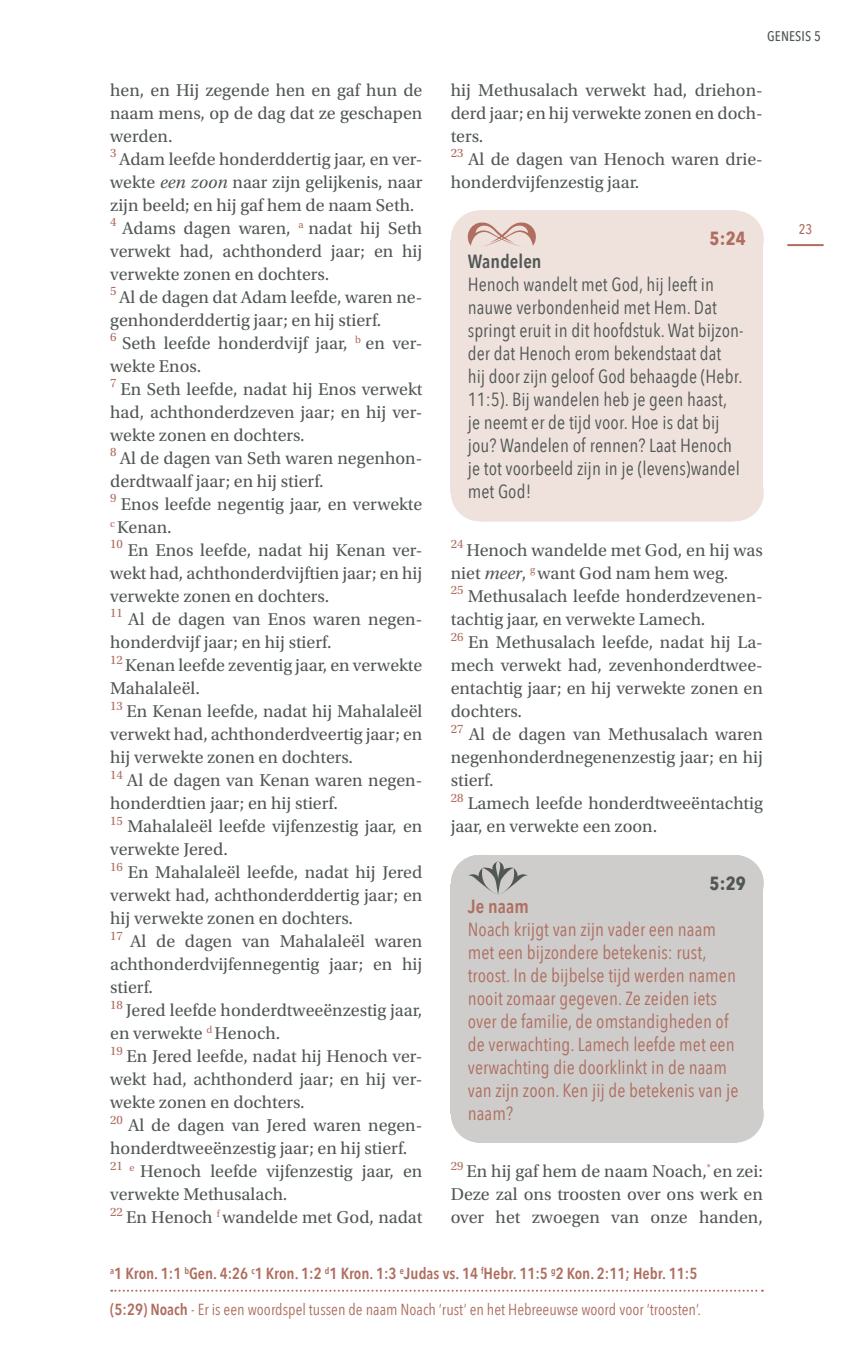
<style>
.page{position:relative;width:850px;height:1360px;background:#fff}
.page>*{position:absolute;margin:0;border:0;box-sizing:border-box;transform-origin:0 0}
.Strooier_blauw{font:19px/23px "Avenir Next Condensed";letter-spacing:.005em;color:#515755}
.Strooier_paars{font:19px/23px "Avenir Next Condensed";letter-spacing:.005em;color:#af6e5f}
.Strooierkopje_blauw{font:600 19px "Avenir Next Condensed";letter-spacing:.005em;color:#515755}
.Strooierkopje_paars{font:600 19px "Avenir Next Condensed";letter-spacing:.005em;color:#af6e5f}
.Strooierbijbelvers_p{font:700 19px "Avenir Next Condensed";color:#af6e5f}
.Strooierbijbelvers_b{font:700 19px "Avenir Next Condensed";color:#515755}
.Proza{font:18px/23px "Utopia Std";color:#515755}
.Aantekening{font:16px "Avenir Next Condensed";color:#af6e5f}
.Aantekening-2{font:600 16px "Avenir Next Condensed";color:#af6e5f}
.Kopregel{font:500 14px "Avenir Next Condensed";letter-spacing:.01em;color:#515755}
.t1{font:500 14px "Avenir Next Condensed";color:#af6e5f}
.s1{font-style:italic}
.s2{font-weight:600}
</style>
<div class="page">
<hr style="left:734px;top:210px;width:1px;height:57px;background:#efe2dd">
<div style="left:450px;top:240px;width:312px;height:62px;background:#efe2dd"></div>
<div style="left:450px;top:263px;width:312px;height:229px;background:#efe2dd"></div>
<div style="left:480px;top:492px;width:253px;height:29px;background:#efe2dd"></div>
<hr style="left:479px;top:464px;width:1px;height:57px;background:#efe2dd">
<hr style="left:734px;top:464px;width:1px;height:57px;background:#efe2dd">
<svg style="left:467px;top:210px;width:266px;height:36px"></svg>
<hr style="left:734px;top:854px;width:1px;height:57px;background:#cecdcc">
<div style="left:450px;top:884px;width:312px;height:62px;background:#cecdcc"></div>
<div style="left:450px;top:907px;width:312px;height:206px;background:#cecdcc"></div>
<div style="left:480px;top:1113px;width:253px;height:29px;background:#cecdcc"></div>
<hr style="left:479px;top:1085px;width:1px;height:57px;background:#cecdcc">
<hr style="left:734px;top:1085px;width:1px;height:57px;background:#cecdcc">
<div style="left:467px;top:855px;width:266px;height:40px;background:#cecdcc"></div>
<svg style="left:111px;top:1289px;width:651px;height:2px"></svg>
<hr style="left:787px;top:244px;width:35px;height:2px;background:#af6e5f">
<p class="Proza" style="left:110px;top:78px;width:313px;text-align:justify">hen, en Hij zegende hen en gaf hun de naam mens, op de dag dat ze geschapen werden.</p>
<p class="Proza" style="left:110px;top:147px;width:313px;text-align:justify"><sup>3</sup> Adam leefde honderddertig jaar, en ver&shy;wekte <span class="s1">een zoon</span> naar zijn gelijkenis, naar zijn beeld; en hij gaf hem de naam Seth.</p>
<p class="Proza" style="left:110px;top:216px;width:313px;text-align:justify"><sup>4</sup> Adams dagen waren, <sup>a</sup> nadat hij Seth verwekt had, achthonderd jaar; en hij verwekte zonen en dochters.</p>
<p class="Proza" style="left:110px;top:285px;width:313px"><sup>5</sup> Al de dagen dat Adam leefde, waren ne&shy;genhonderddertig jaar; en hij stierf.</p>
<p class="Proza" style="left:110px;top:331px;width:313px"><sup>6</sup> Seth leefde honderdvijf jaar, <sup>b</sup> en ver&shy;wekte Enos.</p>
<p class="Proza" style="left:110px;top:377px;width:313px;text-align:justify"><sup>7</sup> En Seth leefde, nadat hij Enos verwekt had, achthonderdzeven jaar; en hij ver&shy;wekte zonen en dochters.</p>
<p class="Proza" style="left:110px;top:446px;width:313px"><sup>8</sup> Al de dagen van Seth waren negenhon&shy;derdtwaalf jaar; en hij stierf.</p>
<p class="Proza" style="left:110px;top:492px;width:313px"><sup>9</sup> Enos leefde negentig jaar, en verwekte <sup>c</sup> Kenan.</p>
<p class="Proza" style="left:110px;top:538px;width:313px;text-align:justify"><sup>10</sup> En Enos leefde, nadat hij Kenan ver&shy;wekt had, achthonderdvijftien jaar; en hij verwekte zonen en dochters.</p>
<p class="Proza" style="left:110px;top:607px;width:313px"><sup>11</sup> Al de dagen van Enos waren negen&shy;honderdvijf jaar; en hij stierf.</p>
<p class="Proza" style="left:110px;top:653px;width:313px"><sup>12</sup> Kenan leefde zeventig jaar, en verwekte<br>Mahalaleël.</p>
<p class="Proza" style="left:110px;top:699px;width:313px;text-align:justify"><sup>13</sup> En Kenan leefde, nadat hij Mahalaleël verwekt had, achthonderdveertig jaar; en hij verwekte zonen en dochters.</p>
<p class="Proza" style="left:110px;top:768px;width:313px"><sup>14</sup> Al de dagen van Kenan waren negen&shy;honderdtien jaar; en hij stierf.</p>
<p class="Proza" style="left:110px;top:814px;width:313px"><sup>15</sup> Mahalaleël leefde vijfenzestig jaar, en verwekte Jered.</p>
<p class="Proza" style="left:110px;top:860px;width:313px;text-align:justify"><sup>16</sup> En Mahalaleël leefde, nadat hij Jered verwekt had, achthonderddertig jaar; en hij verwekte zonen en dochters.</p>
<p class="Proza" style="left:110px;top:929px;width:313px;text-align:justify"><sup>17</sup> Al de dagen van Mahalaleël waren achthonderdvijfennegentig jaar; en hij stierf.</p>
<p class="Proza" style="left:110px;top:998px;width:313px"><sup>18</sup> Jered leefde honderdtweeënzestig jaar, en verwekte <sup>d</sup> Henoch.</p>
<p class="Proza" style="left:110px;top:1044px;width:313px;text-align:justify"><sup>19</sup> En Jered leefde, nadat hij Henoch ver&shy;wekt had, achthonderd jaar; en hij ver&shy;wekte zonen en dochters.</p>
<p class="Proza" style="left:110px;top:1113px;width:313px"><sup>20</sup> Al de dagen van Jered waren negen&shy;honderdtweeënzestig jaar; en hij stierf.</p>
<p class="Proza" style="left:110px;top:1159px;width:313px"><sup>21</sup> <sup>e</sup> Henoch leefde vijfenzestig jaar, en verwekte Methusalach.</p>
<p class="Proza" style="left:110px;top:1205px;width:313px"><sup>22</sup> En Henoch <sup>f</sup> wandelde met God, nadat</p>
<p class="Kopregel" style="left:766px;top:27px;width:55px">GENESIS 5</p>
<p class="Proza" style="left:450px;top:78px;width:313px;text-align:justify">hij Methusalach verwekt had, driehon&shy;derd jaar; en hij verwekte zonen en doch&shy;ters.</p>
<p class="Proza" style="left:450px;top:147px;width:313px"><sup>23</sup> Al de dagen van Henoch waren drie&shy;honderdvijfenzestig jaar.</p>
<p class="Strooierbijbelvers_p" style="left:709px;top:227px;width:38px">5:24</p>
<p class="Strooierkopje_blauw" style="left:467px;top:245px;width:75px">Wandelen</p>
<p class="Strooier_blauw" style="left:467px;top:272px;width:277px">Henoch wandelt met God, hij leeft in nauwe verbondenheid met Hem. Dat springt eruit in dit hoofdstuk. Wat bijzon&shy;der dat Henoch erom bekendstaat dat hij door zijn geloof God behaagde (Hebr.<br>11:5). Bij wandelen heb je geen haast, je neemt er de tijd voor. Hoe is dat bij jou? Wandelen of rennen? Laat Henoch je tot voorbeeld zijn in je (levens)wandel met God!</p>
<p class="Proza" style="left:450px;top:538px;width:313px"><sup>24</sup> Henoch wandelde met God, en hij was niet <span class="s1">meer</span>, <sup>g</sup> want God nam hem weg.</p>
<p class="Proza" style="left:450px;top:584px;width:313px"><sup>25</sup> Methusalach leefde honderdzevenen&shy;tachtig jaar, en verwekte Lamech.</p>
<p class="Proza" style="left:450px;top:630px;width:313px;text-align:justify"><sup>26</sup> En Methusalach leefde, nadat hij La&shy;mech verwekt had, zevenhonderdtwee&shy;ëntachtig jaar; en hij verwekte zonen en dochters.</p>
<p class="Proza" style="left:450px;top:722px;width:313px;text-align:justify"><sup>27</sup> Al de dagen van Methusalach waren negenhonderdnegenenzestig jaar; en hij stierf.</p>
<p class="Proza" style="left:450px;top:791px;width:313px"><sup>28</sup> Lamech leefde honderdtweeëntachtig jaar, en verwekte een zoon.</p>
<p class="Strooierbijbelvers_b" style="left:709px;top:871px;width:38px">5:29</p>
<p class="Strooierkopje_paars" style="left:467px;top:889px;width:63px">Je naam</p>
<p class="Strooier_paars" style="left:467px;top:916px;width:272px">Noach krijgt van zijn vader een naam met een bijzondere betekenis: rust, troost. In de bijbelse tijd werden namen nooit zomaar gegeven. Ze zeiden iets over de familie, de omstandigheden of de verwachting. Lamech leefde met een verwachting die doorklinkt in de naam van zijn zoon. Ken jij de betekenis van je naam?</p>
<p class="Proza" style="left:450px;top:1159px;width:313px;text-align:justify"><sup>29</sup> En hij gaf hem de naam Noach,<sup>*</sup> en zei:<br>Deze zal ons troosten over ons werk en over het zwoegen van onze handen,</p>
<p class="t1" style="left:798px;top:220px;width:15px">23</p>
<p class="Aantekening-2" style="left:110px;top:1259px;width:588px"><sup>a</sup>1 Kron. 1:1 <sup>b</sup>Gen. 4:26 <sup>c</sup>1 Kron. 1:2 <sup>d</sup>1 Kron. 1:3 <sup>e</sup>Judas vs. 14 <sup>f</sup>Hebr. 11:5 <sup>g</sup>2 Kon. 2:11; Hebr. 11:5</p>
<p class="Aantekening" style="left:110px;top:1295px;width:592px"><span class="s2">(5:29) Noach</span> - Er is een woordspel tussen de naam Noach ‘rust’ en het Hebreeuwse woord voor ‘troosten’.</p>
</div>
